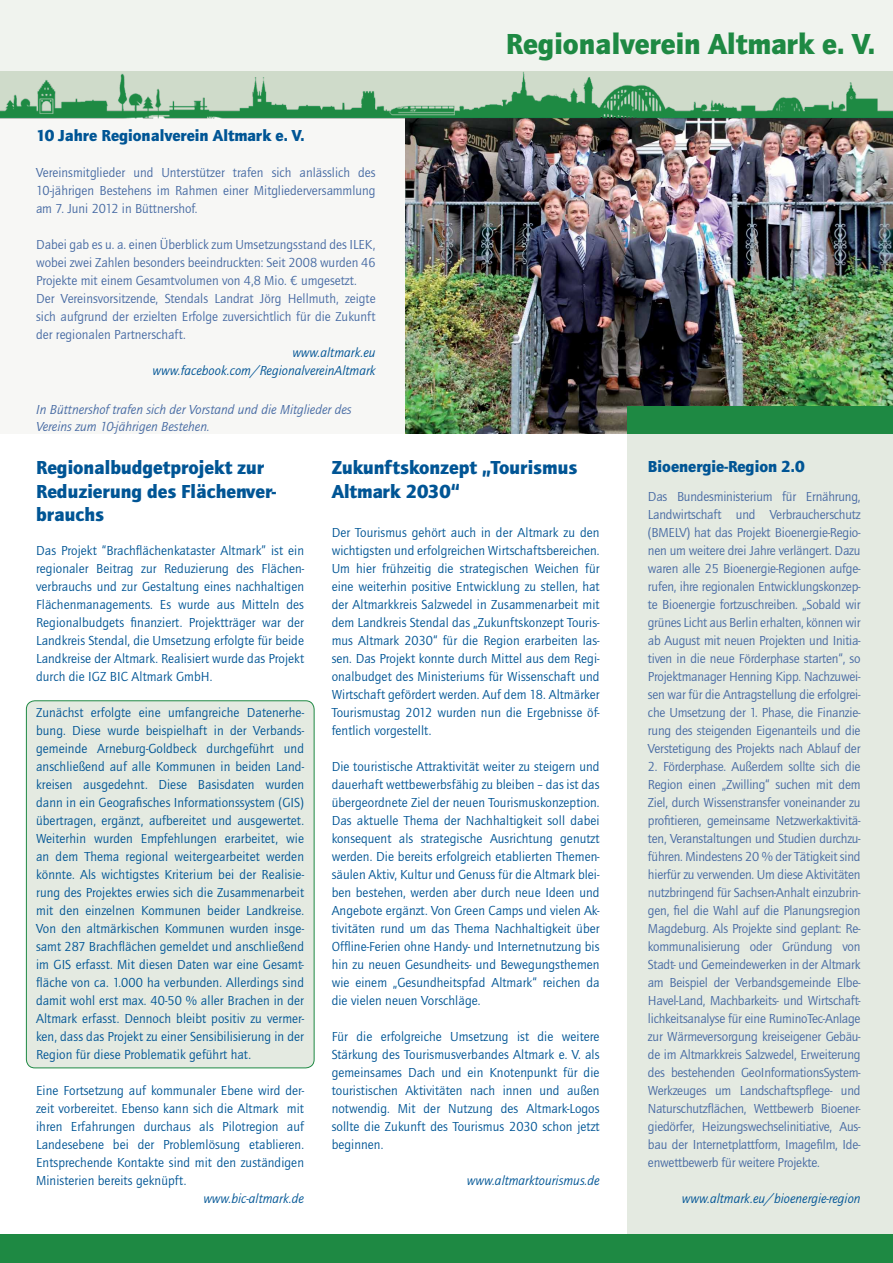
<style>
.page{position:relative;width:893px;height:1263px;background:#fff}
.page>*{position:absolute;margin:0;border:0;box-sizing:border-box;transform-origin:0 0}
.t1{font:900 30px "Quay Sans ITC Std";color:#1e8943}
.t2{font:900 19.5px/23.4px "Quay Sans ITC Std";color:#005595}
.t3{font:900 16.5px "Quay Sans ITC Std";color:#005595}
.t4{font:13.5px/18px "Quay Sans ITC Std";letter-spacing:.005em;color:#005595;text-align:justify}
.t5{font:13.5px/18px "Quay Sans ITC Std";letter-spacing:-.015em;color:#476aa3;text-align:justify}
.t6{font:13.5px/18px "Quay Sans ITC Std";color:#466aa3;text-align:justify}
.t7{font:italic 13.5px/18px "Quay Sans ITC Std";color:#005495;text-align:right}
.t8{font:italic 13.5px/16.2px "Quay Sans ITC Std";color:#466aa3}
.t9{font:italic 13.5px "Quay Sans ITC Std";color:#005595}
</style>
<div class="page">
<div style="left:0;top:106px;width:893px;height:328px;background:#f7f7f5"></div>
<div style="left:26px;top:701px;width:288px;height:367px;background:#e4eae1;border-radius:9px"></div>
<div style="left:26px;top:701px;width:288px;height:367px;border:1px solid #1e8943;border-radius:9px"></div>
<img style="left:405px;top:123px;width:488px;height:311px">
<div style="left:0;top:0;width:893px;height:116px;background:#f0f3ee"></div>
<div style="left:627px;top:411px;width:266px;height:828px;background:#e4eae1"></div>
<div style="left:627px;top:406px;width:266px;height:28px;background:#1e8943"></div>
<div style="left:0;top:1234px;width:893px;height:29px;background:#1e8943"></div>
<img style="left:0;top:71px;width:893px;height:52px">
<p class="t3" style="left:36px;top:125px;width:270px">10 Jahre Regionalverein Altmark e. V.</p>
<p class="t6" style="left:36px;top:164px;width:341px">Vereinsmitglieder und Unterstützer trafen sich anlässlich des 10-jährigen Bestehens im Rahmen einer Mitgliederversammlung am 7. Juni 2012 in Büttnershof.</p>
<p class="t6" style="left:36px;top:236px;width:341px;text-align:left">Dabei gab es u. a. einen Überblick zum Umsetzungsstand des ILEK, wobei zwei Zahlen besonders beeindruckten: Seit 2008 wurden 46<br>Projekte mit einem Gesamtvolumen von 4,8 Mio. € umgesetzt.<br>Der Vereinsvorsitzende, Stendals Landrat Jörg Hellmuth, zeigte sich aufgrund der erzielten Erfolge zuversichtlich für die Zukunft der regionalen Partnerschaft.</p>
<p class="t7" style="left:152px;top:343px;width:225px">www.altmark.eu www.facebook.com/RegionalvereinAltmark</p>
<p class="t8" style="left:36px;top:402px;width:317px">In Büttnershof trafen sich der Vorstand und die Mitglieder des<br>Vereins zum 10-jährigen Bestehen.</p>
<h1 class="t1" style="left:506px;top:26px;width:371px">Regionalverein Altmark e. V.</h1>
<h2 class="t2" style="left:36px;top:456px;width:242px">Regionalbudgetprojekt zur<br>Reduzierung des Flächenver&shy;brauchs</h2>
<h2 class="t2" style="left:332px;top:456px;width:247px">Zukunftskonzept „Tourismus<br>Altmark 2030“</h2>
<p class="t4" style="left:36px;top:541px;width:269px">Das Projekt “Brachflächenkataster Altmark” ist ein regionaler Beitrag zur Reduzierung des Flächen&shy;verbrauchs und zur Gestaltung eines nachhaltigen Flächenmanagements. Es wurde aus Mitteln des Regionalbudgets finanziert. Projektträger war der Landkreis Stendal, die Umsetzung erfolgte für beide Landkreise der Altmark. Realisiert wurde das Projekt durch die IGZ BIC Altmark GmbH.</p>
<p class="t4" style="left:36px;top:703px;width:269px">Zunächst erfolgte eine umfangreiche Datenerhe&shy;bung. Diese wurde beispielhaft in der Verbands&shy;gemeinde Arneburg-Goldbeck durchgeführt und anschließend auf alle Kommunen in beiden Land&shy;kreisen ausgedehnt. Diese Basisdaten wurden dann in ein Geografisches Informationssystem (GIS) übertragen, ergänzt, aufbereitet und ausgewertet.<br>Weiterhin wurden Empfehlungen erarbeitet, wie an dem Thema regional weitergearbeitet werden könnte. Als wichtigstes Kriterium bei der Realisie&shy;rung des Projektes erwies sich die Zusammenarbeit mit den einzelnen Kommunen beider Landkreise.<br>Von den altmärkischen Kommunen wurden insge&shy;samt 287 Brachflächen gemeldet und anschließend im GIS erfasst. Mit diesen Daten war eine Gesamt&shy;fläche von ca. 1.000 ha verbunden. Allerdings sind damit wohl erst max. 40-50 % aller Brachen in der Altmark erfasst. Dennoch bleibt positiv zu vermer&shy;ken, dass das Projekt zu einer Sensibilisierung in der Region für diese Problematik geführt hat.</p>
<p class="t4" style="left:36px;top:1081px;width:269px">Eine Fortsetzung auf kommunaler Ebene wird der&shy;zeit vorbereitet. Ebenso kann sich die Altmark mit ihren Erfahrungen durchaus als Pilotregion auf Landesebene bei der Problemlösung etablieren.<br>Entsprechende Kontakte sind mit den zuständigen Ministerien bereits geknüpft.</p>
<p class="t9" style="left:203px;top:1190px;width:102px">www.bic-altmark.de</p>
<p class="t4" style="left:332px;top:523px;width:269px">Der Tourismus gehört auch in der Altmark zu den wichtigsten und erfolgreichen Wirtschaftsbereichen.<br>Um hier frühzeitig die strategischen Weichen für eine weiterhin positive Entwicklung zu stellen, hat der Altmarkkreis Salzwedel in Zusammenarbeit mit dem Landkreis Stendal das „Zukunftskonzept Touris&shy;mus Altmark 2030“ für die Region erarbeiten las&shy;sen. Das Projekt konnte durch Mittel aus dem Regi&shy;onalbudget des Ministeriums für Wissenschaft und Wirtschaft gefördert werden. Auf dem 18. Altmärker Tourismustag 2012 wurden nun die Ergebnisse öf&shy;fentlich vorgestellt.</p>
<p class="t4" style="left:332px;top:757px;width:269px">Die touristische Attraktivität weiter zu steigern und dauerhaft wettbewerbsfähig zu bleiben – das ist das übergeordnete Ziel der neuen Tourismuskonzeption.<br>Das aktuelle Thema der Nachhaltigkeit soll dabei konsequent als strategische Ausrichtung genutzt werden. Die bereits erfolgreich etablierten Themen&shy;säulen Aktiv, Kultur und Genuss für die Altmark blei&shy;ben bestehen, werden aber durch neue Ideen und Angebote ergänzt. Von Green Camps und vielen Ak&shy;tivitäten rund um das Thema Nachhaltigkeit über Offline-Ferien ohne Handy- und Internetnutzung bis hin zu neuen Gesundheits- und Bewegungsthemen wie einem „Gesundheitspfad Altmark“ reichen da die vielen neuen Vorschläge.</p>
<p class="t4" style="left:332px;top:1027px;width:269px">Für die erfolgreiche Umsetzung ist die weitere Stärkung des Tourismusverbandes Altmark e. V. als gemeinsames Dach und ein Knotenpunkt für die touristischen Aktivitäten nach innen und außen notwendig. Mit der Nutzung des Altmark-Logos sollte die Zukunft des Tourismus 2030 schon jetzt beginnen.</p>
<p class="t9" style="left:467px;top:1172px;width:134px">www.altmarktourismus.de</p>
<p class="t3" style="left:648px;top:456px;width:158px">Bioenergie-Region 2.0</p>
<p class="t5" style="left:648px;top:488px;width:214px">Das Bundesministerium für Ernährung, Landwirtschaft und Verbraucherschutz (BMELV) hat das Projekt Bioenergie-Regio&shy;nen um weitere drei Jahre verlängert. Dazu waren alle 25 Bioenergie-Regionen aufge&shy;rufen, ihre regionalen Entwicklungskonzep&shy;te Bioenergie fortzuschreiben. „Sobald wir grünes Licht aus Berlin erhalten, können wir ab August mit neuen Projekten und Initia&shy;tiven in die neue Förderphase starten“, so Projektmanager Henning Kipp. Nachzuwei&shy;sen war für die Antragstellung die erfolgrei&shy;che Umsetzung der 1. Phase, die Finanzie&shy;rung des steigenden Eigenanteils und die Verstetigung des Projekts nach Ablauf der</p>
<p class="t5" style="left:648px;top:757px;width:214px">2. Förderphase. Außerdem sollte sich die Region einen „Zwilling“ suchen mit dem Ziel, durch Wissenstransfer voneinander zu profitieren, gemeinsame Netzwerkaktivitä&shy;ten, Veranstaltungen und Studien durchzu&shy;führen. Mindestens 20 % der Tätigkeit sind hierfür zu verwenden. Um diese Aktivitäten nutzbringend für Sachsen-Anhalt einzubrin&shy;gen, fiel die Wahl auf die Planungsregion Magdeburg. Als Projekte sind geplant: Re&shy;kommunalisierung oder Gründung von Stadt- und Gemeindewerken in der Altmark am Beispiel der Verbandsgemeinde Elbe-Havel-Land, Machbarkeits- und Wirtschaft&shy;lichkeitsanalyse für eine RuminoTec-Anlage zur Wärmeversorgung kreiseigener Gebäu&shy;de im Altmarkkreis Salzwedel, Erweiterung des bestehenden GeoInformationsSystem-Werkzeuges um Landschaftspflege- und Naturschutzflächen, Wettbewerb Bioener&shy;giedörfer, Heizungswechselinitiative, Aus&shy;bau der Internetplattform, Imagefilm, Ide&shy;enwettbewerb für weitere Projekte.</p>
<p class="t7" style="left:682px;top:1189px;width:180px">www.altmark.eu/bioenergie-region</p>
</div>
